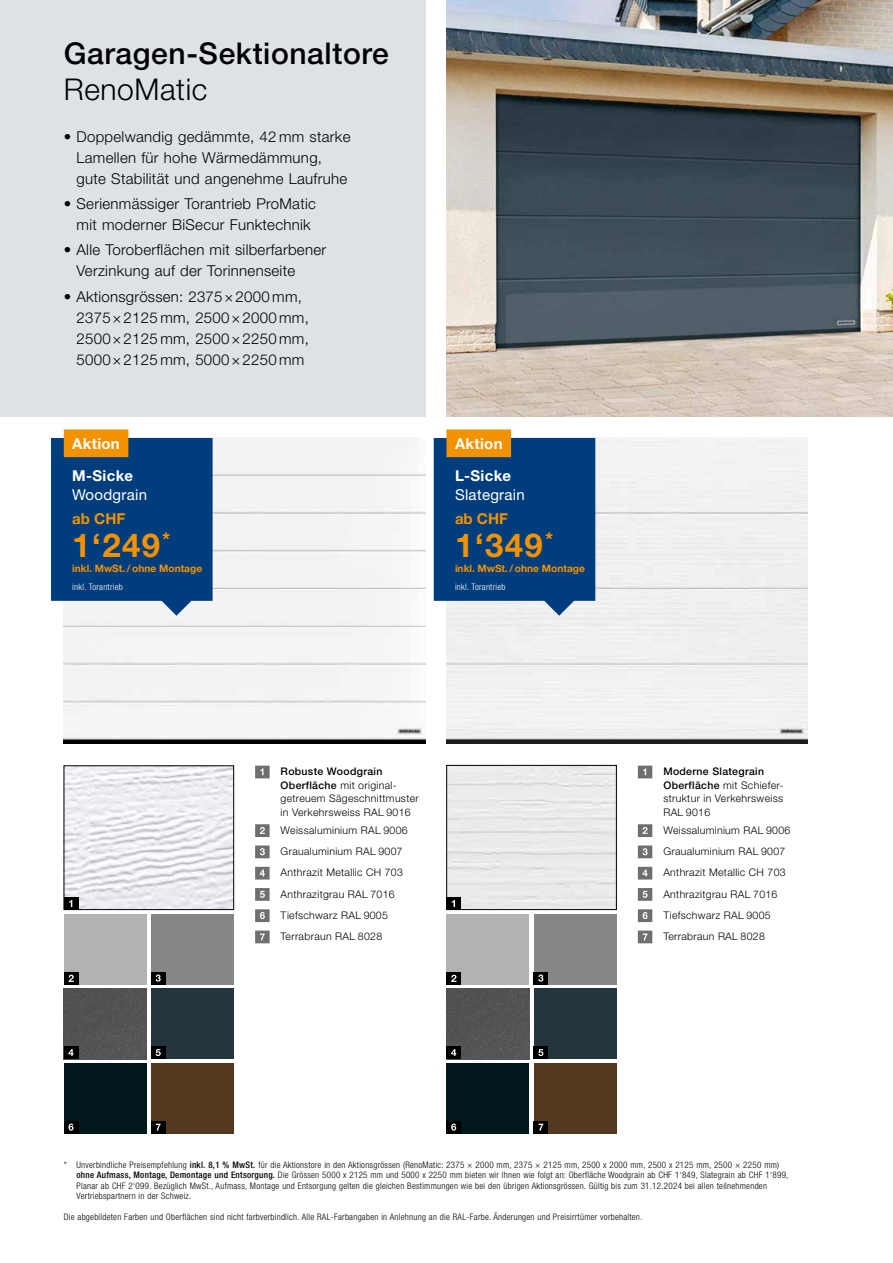
<style>
.page{position:relative;width:893px;height:1263px;background:#fff}
.page>*{position:absolute;margin:0;border:0;box-sizing:border-box;transform-origin:0 0}
.t1{font:700 33px "Hoermann Helvetica Neue";letter-spacing:.04em;color:#f39200}
.t2{font:500 30px "Hoermann Helvetica Neue";letter-spacing:.02em;color:#000}
.t3{font:300 30px "Hoermann Helvetica Neue";letter-spacing:.02em;color:#000}
.t4{font:300 15px/21px "Hoermann Helvetica Neue";letter-spacing:.02em;color:#000}
.t5{font:700 15px "Hoermann Helvetica Neue";letter-spacing:.02em;color:#fff}
.t6{font:15px "Hoermann Helvetica Neue Rm";letter-spacing:.02em;color:#fff}
.t7{font:700 15px "Hoermann Helvetica Neue";color:#f39200}
.t8{font:300 10.5px/21.3px "Hoermann Helvetica Neue";letter-spacing:.03em;color:#000}
.t9{font:700 10.2px "Hoermann Helvetica Neue";color:#f39200}
.t10{font:300 condensed 9px/10.5px "Hoermann Helvetica Neue";letter-spacing:.03em;color:#000}
.t11{font:300 condensed 9px "Hoermann Helvetica Neue";letter-spacing:.03em;color:#fff}
.s1{font-weight:500}
</style>
<div class="page">
<div style="left:0;top:0;width:425px;height:417px;background:#dee2e6"></div>
<div style="left:64px;top:914px;width:83px;height:71px;background:#b3b2b2"></div>
<div style="left:446px;top:914px;width:83px;height:71px;background:#b3b2b2"></div>
<img style="left:64px;top:438px;width:361px;height:305px">
<div style="left:446px;top:765px;width:171px;height:145px;border:1px solid #000"></div>
<div style="left:64px;top:989px;width:83px;height:70px;background:#535254"></div>
<div style="left:446px;top:989px;width:83px;height:70px;background:#535254"></div>
<div style="left:151px;top:914px;width:83px;height:71px;background:#878787"></div>
<div style="left:534px;top:914px;width:83px;height:71px;background:#878787"></div>
<div style="left:151px;top:989px;width:83px;height:70px;background:#24353d"></div>
<div style="left:534px;top:989px;width:83px;height:70px;background:#24353d"></div>
<div style="left:151px;top:1063px;width:83px;height:70px;background:#543920"></div>
<div style="left:534px;top:1063px;width:83px;height:70px;background:#543920"></div>
<div style="left:446px;top:438px;width:362px;height:305px;background:#f1f1f1"></div>
<img style="left:66px;top:767px;width:166px;height:141px">
<div style="left:64px;top:765px;width:170px;height:145px;border:1px solid #000"></div>
<div style="left:64px;top:1063px;width:83px;height:70px;background:#00181b"></div>
<div style="left:446px;top:1063px;width:83px;height:70px;background:#00181b"></div>
<img style="left:446px;top:0;width:447px;height:417px">
<div style="left:64px;top:897px;width:14px;height:13px;background:#000"></div>
<svg style="left:69px;top:900px;width:3px;height:7px"></svg>
<div style="left:446px;top:897px;width:15px;height:13px;background:#000"></div>
<svg style="left:452px;top:900px;width:3px;height:7px"></svg>
<div style="left:64px;top:972px;width:14px;height:13px;background:#000"></div>
<svg style="left:69px;top:975px;width:5px;height:7px"></svg>
<div style="left:446px;top:972px;width:15px;height:13px;background:#000"></div>
<svg style="left:451px;top:975px;width:5px;height:7px"></svg>
<div style="left:151px;top:972px;width:14px;height:13px;background:#000"></div>
<svg style="left:156px;top:974px;width:5px;height:8px"></svg>
<div style="left:534px;top:972px;width:14px;height:13px;background:#000"></div>
<svg style="left:538px;top:974px;width:5px;height:8px"></svg>
<div style="left:64px;top:1046px;width:14px;height:13px;background:#000"></div>
<svg style="left:68px;top:1049px;width:6px;height:7px"></svg>
<div style="left:446px;top:1046px;width:15px;height:13px;background:#000"></div>
<svg style="left:451px;top:1049px;width:5px;height:7px"></svg>
<div style="left:151px;top:1046px;width:14px;height:13px;background:#000"></div>
<svg style="left:156px;top:1049px;width:5px;height:7px"></svg>
<div style="left:534px;top:1046px;width:14px;height:13px;background:#000"></div>
<svg style="left:538px;top:1049px;width:5px;height:7px"></svg>
<div style="left:64px;top:1121px;width:14px;height:12px;background:#000"></div>
<svg style="left:69px;top:1123px;width:5px;height:8px"></svg>
<div style="left:446px;top:1121px;width:15px;height:12px;background:#000"></div>
<svg style="left:451px;top:1123px;width:5px;height:8px"></svg>
<div style="left:151px;top:1121px;width:14px;height:12px;background:#000"></div>
<svg style="left:156px;top:1124px;width:5px;height:6px"></svg>
<div style="left:534px;top:1121px;width:14px;height:12px;background:#000"></div>
<svg style="left:539px;top:1124px;width:4px;height:6px"></svg>
<svg style="left:255px;top:766px;width:15px;height:12px"></svg>
<svg style="left:255px;top:824px;width:15px;height:13px"></svg>
<svg style="left:255px;top:845px;width:15px;height:13px"></svg>
<svg style="left:255px;top:867px;width:15px;height:12px"></svg>
<svg style="left:255px;top:888px;width:15px;height:13px"></svg>
<svg style="left:255px;top:909px;width:15px;height:13px"></svg>
<svg style="left:255px;top:930px;width:15px;height:13px"></svg>
<svg style="left:638px;top:766px;width:14px;height:12px"></svg>
<svg style="left:638px;top:824px;width:14px;height:13px"></svg>
<svg style="left:638px;top:845px;width:14px;height:13px"></svg>
<svg style="left:638px;top:867px;width:14px;height:12px"></svg>
<svg style="left:638px;top:888px;width:14px;height:13px"></svg>
<svg style="left:638px;top:909px;width:14px;height:13px"></svg>
<svg style="left:638px;top:930px;width:14px;height:13px"></svg>
<svg style="left:51px;top:429px;width:162px;height:187px;background:#285581"></svg>
<svg style="left:434px;top:429px;width:161px;height:187px;background:#275581"></svg>
<h2 class="t2" style="left:64px;top:32px;width:326px">Garagen-Sektionaltore</h2>
<h2 class="t3" style="left:64px;top:68px;width:145px">RenoMatic</h2>
<h3 class="t4" style="left:77px;top:125px;width:275px;text-indent:-13px">• Doppelwandig gedämmte, 42 mm starke<br>Lamellen für hohe Wärmedämmung, gute Stabilität und angenehme Laufruhe</h3>
<h3 class="t4" style="left:64px;top:192px;width:254px;text-align:center">• Serienmässiger Torantrieb ProMatic mit moderner BiSecur Funktechnik</h3>
<h3 class="t4" style="left:77px;top:239px;width:251px;text-indent:-13px">• Alle Toroberflächen mit silberfarbener<br>Verzinkung auf der Torinnenseite</h3>
<h3 class="t4" style="left:77px;top:285px;width:234px;text-indent:-13px">• Aktionsgrössen: 2375×2000 mm,<br>2375×2125 mm, 2500×2000 mm,<br>2500×2125 mm, 2500×2250 mm,<br>5000×2125 mm, 5000×2250 mm</h3>
<h3 class="t5" style="left:72px;top:433px;width:49px">Aktion</h3>
<h3 class="t5" style="left:455px;top:433px;width:49px">Aktion</h3>
<h3 class="t5" style="left:72px;top:465px;width:62px">M-Sicke</h3>
<h3 class="t6" style="left:72px;top:484px;width:76px">Woodgrain</h3>
<h3 class="t7" style="left:72px;top:508px;width:55px">ab CHF</h3>
<h1 class="t1" style="left:72px;top:522px;width:99px">1‘249<sup>*</sup></h1>
<p class="t9" style="left:72px;top:561px;width:131px">inkl. MwSt./ ohne Montage</p>
<p class="t11" style="left:72px;top:581px;width:52px">inkl. Torantrieb</p>
<h3 class="t5" style="left:455px;top:465px;width:58px">L-Sicke</h3>
<h3 class="t6" style="left:455px;top:484px;width:71px">Slategrain</h3>
<h3 class="t7" style="left:455px;top:508px;width:55px">ab CHF</h3>
<h1 class="t1" style="left:455px;top:522px;width:99px">1‘349<sup>*</sup></h1>
<p class="t9" style="left:455px;top:561px;width:131px">inkl. MwSt./ ohne Montage</p>
<p class="t11" style="left:455px;top:581px;width:52px">inkl. Torantrieb</p>
<p class="t8" style="left:281px;top:764px;width:140px;line-height:13.5px"><span class="s1">Robuste Woodgrain<br>Oberfläche</span> mit original&shy;getreuem Sägeschnittmuster in Verkehrsweiss RAL 9016</p>
<p class="t8" style="left:281px;top:819px;width:129px">Weissaluminium RAL 9006<br>Graualuminium RAL 9007<br>Anthrazit Metallic CH 703<br>Anthrazitgrau RAL 7016<br>Tiefschwarz RAL 9005<br>Terrabraun RAL 8028</p>
<p class="t8" style="left:663px;top:764px;width:121px;line-height:13.5px"><span class="s1">Moderne Slategrain<br>Oberfläche</span> mit Schiefer&shy;struktur in Verkehrsweiss<br>RAL 9016</p>
<p class="t8" style="left:663px;top:819px;width:129px">Weissaluminium RAL 9006<br>Graualuminium RAL 9007<br>Anthrazit Metallic CH 703<br>Anthrazitgrau RAL 7016<br>Tiefschwarz RAL 9005<br>Terrabraun RAL 8028</p>
<p class="t10" style="left:77px;top:1159px;width:713px;text-indent:-13px">* Unverbindliche Preisempfehlung <span class="s1">inkl. 8,1 % MwSt.</span> für die Aktionstore in den Aktionsgrössen (RenoMatic: 2375 × 2000 mm, 2375 × 2125 mm, 2500 x 2000 mm, 2500 x 2125 mm, 2500 × 2250 mm) <span class="s1">ohne Aufmass, Montage, Demontage und Entsorgung.</span> Die Grössen 5000 x 2125 mm und 5000 x 2250 mm bieten wir Ihnen wie folgt an: Oberfläche Woodgrain ab CHF 1‘849, Slategrain ab CHF 1‘899, Planar ab CHF 2‘099. Bezüglich MwSt., Aufmass, Montage und Entsorgung gelten die gleichen Bestimmungen wie bei den übrigen Aktionsgrössen. Gültig bis zum 31.12.2024 bei allen teilnehmenden Vertriebspartnern in der Schweiz.</p>
<p class="t10" style="left:64px;top:1211px;width:580px">Die abgebildeten Farben und Oberflächen sind nicht farbverbindlich. Alle RAL-Farbangaben in Anlehnung an die RAL-Farbe. Änderungen und Preisirrtümer vorbehalten.</p>
</div>
